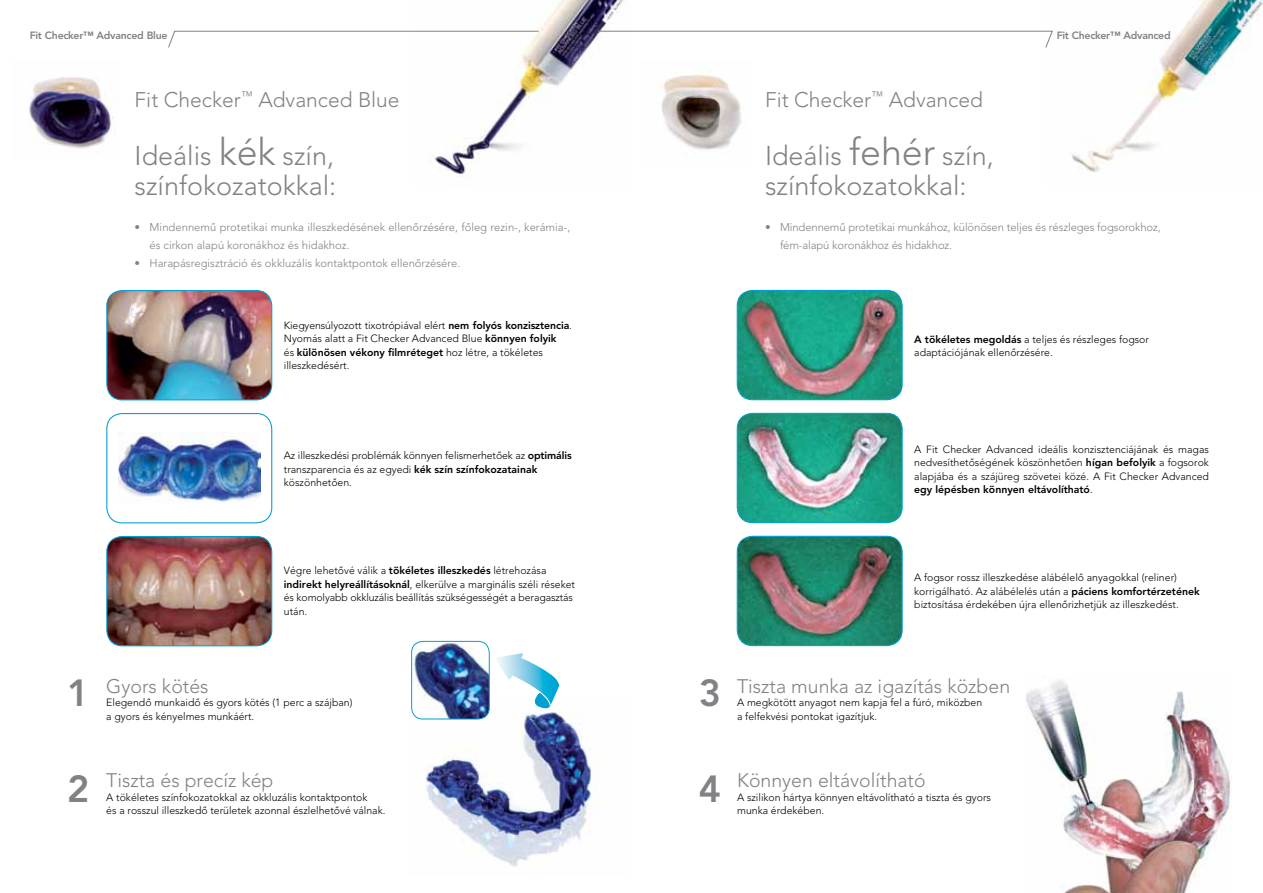
<style>
.page{position:relative;width:1263px;height:893px;background:#fff}
.page>*{position:absolute;margin:0;border:0;box-sizing:border-box;transform-origin:0 0}
.t1{font:800 37.5px "Avenir";color:#808285}
.t2{font:300 27px/30px "Avenir";color:#808285}
.t3{font:300 21px "Avenir";color:#808285}
.t4{font:300 19.5px "Avenir";color:#808285}
.t5{font:300 11.25px/18px "Avenir";color:#808285}
.t6{font:300 10.5px/13.5px "Avenir";color:#000}
.t7{font:800 10.5px "Avenir";letter-spacing:-.025em;color:#808285}
.s1{font-size:37.5px}
.s2{font-weight:800}
</style>
<div class="page">
<img style="left:429px;top:0;width:195px;height:175px">
<img style="left:1072px;top:0;width:191px;height:172px">
<svg style="left:597px;top:30px;width:456px;height:18px"></svg>
<img style="left:1026px;top:680px;width:205px;height:213px">
<img style="left:107px;top:291px;width:165px;height:109px">
<div style="left:106px;top:290px;width:166px;height:110px;border:1px solid #00a0d2;border-radius:15px"></div>
<img style="left:662px;top:74px;width:80px;height:76px">
<img style="left:29px;top:77px;width:87px;height:72px">
<img style="left:119px;top:433px;width:141px;height:69px">
<div style="left:106px;top:413px;width:166px;height:110px;border:1px solid #00a0d2;border-radius:15px"></div>
<img style="left:107px;top:536px;width:165px;height:110px">
<div style="left:106px;top:536px;width:166px;height:110px;border:1px solid #00a0d2;border-radius:15px"></div>
<img style="left:737px;top:290px;width:165px;height:110px">
<div style="left:737px;top:290px;width:166px;height:110px;border:1px solid #00a0d2;border-radius:15px"></div>
<img style="left:737px;top:413px;width:165px;height:110px">
<div style="left:737px;top:413px;width:166px;height:110px;border:1px solid #00a0d2;border-radius:15px"></div>
<img style="left:737px;top:536px;width:165px;height:110px">
<div style="left:737px;top:536px;width:166px;height:110px;border:1px solid #00a0d2;border-radius:15px"></div>
<img style="left:411px;top:711px;width:189px;height:156px">
<img style="left:412px;top:641px;width:77px;height:78px">
<div style="left:411px;top:641px;width:79px;height:78px;border:1px solid #00a0d2;border-radius:11px"></div>
<svg style="left:497px;top:653px;width:62px;height:56px"></svg>
<svg style="left:168px;top:30px;width:371px;height:18px"></svg>
<p class="t7" style="left:30px;top:29px;width:139px">Fit Checker™ Advanced Blue</p>
<p class="t7" style="left:1057px;top:29px;width:115px">Fit Checker™ Advanced</p>
<h3 class="t3" style="left:135px;top:88px;width:266px">Fit Checker<sup>™</sup> Advanced Blue</h3>
<h2 class="t2" style="left:135px;top:141px;width:203px">Ideális <span class="s1">kék</span> szín, színfokozatokkal:</h2>
<p class="t5" style="left:150px;top:218px;width:422px;text-indent:-15px">• Mindennemû protetikai munka illeszkedésének ellenôrzésére, fôleg rezin-, kerámia-, és cirkon alapú koronákhoz és hidakhoz.</p>
<p class="t5" style="left:135px;top:254px;width:327px">• Harapásregisztráció és okkluzális kontaktpontok ellenôrzésére.</p>
<p class="t6" style="left:284px;top:319px;width:290px">Kiegyensúlyozott tixotrópiával elért <span class="s2">nem folyós konzisztencia</span>.<br>Nyomás alatt a Fit Checker Advanced Blue <span class="s2">könnyen folyik<br></span>és <span class="s2">különösen vékony filmréteget</span> hoz létre, a tökéletes illeszkedésért.</p>
<p class="t6" style="left:284px;top:449px;width:289px">Az illeszkedési problémák könnyen felismerhetôek az <span class="s2">optimális </span>transzparencia és az egyedi <span class="s2">kék szín színfokozatainak </span>köszönhetôen.</p>
<p class="t6" style="left:284px;top:564px;width:293px">Végre lehetôvé válik a <span class="s2">tökéletes illeszkedés</span> létrehozása <span class="s2">indirekt helyreállításoknál</span>, elkerülve a marginális széli réseket és komolyabb okkluzális beállítás szükségességét a beragasztás után.</p>
<h1 class="t1" style="left:67px;top:671px;width:24px">1</h1>
<h3 class="t4" style="left:106px;top:674px;width:104px">Gyors kötés</h3>
<p class="t6" style="left:106px;top:696px;width:248px">Elegendô munkaidô és gyors kötés (1 perc a szájban) a gyors és kényelmes munkáért.</p>
<h1 class="t1" style="left:67px;top:766px;width:24px">2</h1>
<h3 class="t4" style="left:106px;top:769px;width:169px">Tiszta és precíz kép</h3>
<p class="t6" style="left:106px;top:791px;width:281px">A tökéletes színfokozatokkal az okkluzális kontaktpontok<br>és a rosszul illeszkedô területek azonnal észlelhetôvé válnak.</p>
<h3 class="t3" style="left:765px;top:88px;width:219px">Fit Checker<sup>™</sup> Advanced</h3>
<h2 class="t2" style="left:765px;top:141px;width:230px">Ideális <span class="s1">fehér</span> szín, színfokozatokkal:</h2>
<p class="t5" style="left:780px;top:218px;width:382px;text-indent:-15px">• Mindennemû protetikai munkához, különösen teljes és részleges fogsorokhoz, fém-alapú koronákhoz és hidakhoz.</p>
<p class="t6" style="left:914px;top:333px;width:236px"><span class="s2">A tökéletes megoldás</span> a teljes és részleges fogsor adaptációjának ellenôrzésére.</p>
<p class="t6" style="left:914px;top:442px;width:296px;text-align:justify">A Fit Checker Advanced ideális konzisztenciájának és magas nedvesíthetôségének köszönhetôen <span class="s2">hígan befolyik</span> a fogsorok alapjába és a szájüreg szövetei közé. A Fit Checker Advanced <span class="s2">egy lépésben könnyen eltávolítható</span>.</p>
<p class="t6" style="left:914px;top:571px;width:287px">A fogsor rossz illeszkedése alábélelô anyagokkal (reliner) korrigálható. Az alábélelés után a <span class="s2">páciens komfortérzetének </span>biztosítása érdekében újra ellenôrizhetjük az illeszkedést.</p>
<h1 class="t1" style="left:699px;top:671px;width:24px">3</h1>
<h3 class="t4" style="left:737px;top:674px;width:275px">Tiszta munka az igazítás közben</h3>
<p class="t6" style="left:737px;top:696px;width:247px">A megkötött anyagot nem kapja fel a fúró, miközben a felfekvési pontokat igazítjuk.</p>
<h1 class="t1" style="left:699px;top:766px;width:24px">4</h1>
<h3 class="t4" style="left:737px;top:769px;width:190px">Könnyen eltávolítható</h3>
<p class="t6" style="left:737px;top:791px;width:255px">A szilikon hártya könnyen eltávolítható a tiszta és gyors munka érdekében.</p>
</div>
